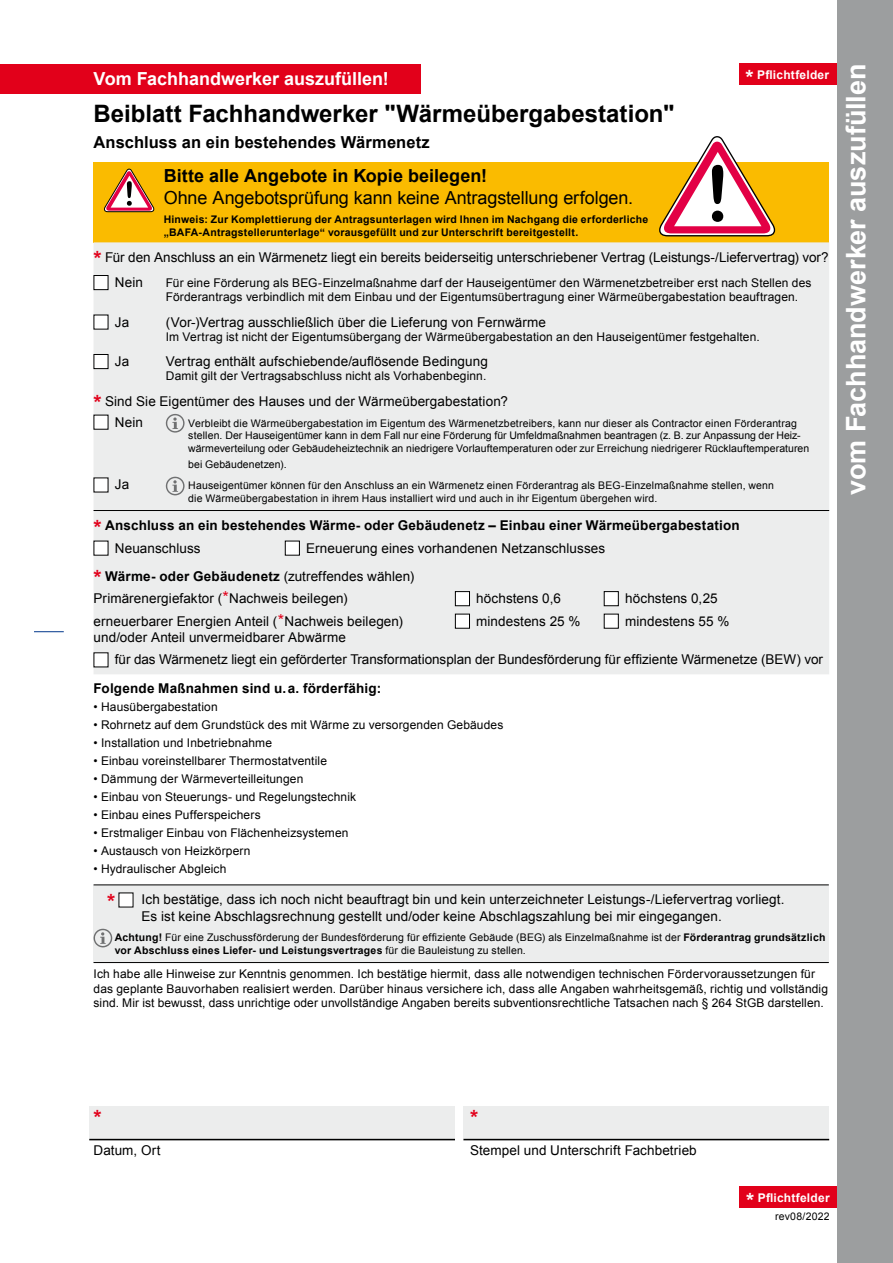
<style>
.page{position:relative;width:893px;height:1263px;background:#fff}
.page>*{position:absolute;margin:0;border:0;box-sizing:border-box;transform-origin:0 0}
.t1{font:700 27px "Arial";letter-spacing:-.005em;color:#fff}
.t2{font:700 24px "Arial";color:#000}
.t3{font:700 21px "Arial";color:#e2001a}
.t4{font:18px "Arial";letter-spacing:-.005em;color:#000}
.t5{font:700 18px "Arial";color:#000}
.t6{font:700 18px "Arial";color:#fff}
.t7{font:700 16.5px "Arial";letter-spacing:.005em;color:#000}
.t8{font:13.5px/25px "Arial";letter-spacing:.005em;color:#000}
.t9{font:700 13.5px/22.5px "Arial";letter-spacing:.015em;color:#000}
.t10{font:12px/14.4px "Arial";letter-spacing:.01em;color:#000}
.t11{font:700 12px "Arial";letter-spacing:.02em;color:#fff}
.t12{font:10.5px/12.6px "Arial";letter-spacing:.015em;color:#000}
.t13{font:700 10.5px/12.6px "Arial";letter-spacing:.02em;color:#000}
.s1{font-size:21px}
.s2{font-weight:700;font-size:21px;color:#e2001a}
.s3{font-size:21px;color:#e2001a}
.s4{font-weight:400}
.s5{font-weight:700}
.s6{font-size:16.5px;color:#e2001a}
</style>
<div class="page">
<hr style="left:34px;top:631px;width:30px;height:1px;background:#00378b">
<div style="left:740px;top:64px;width:153px;height:21px;background:#e2001a"></div>
<div style="left:0;top:64px;width:421px;height:30px;background:#e2001a"></div>
<div style="left:94px;top:162px;width:735px;height:81px;background:#fabb00"></div>
<div style="left:94px;top:242px;width:735px;height:432px;background:#eceded"></div>
<hr style="left:94px;top:510px;width:735px;height:1px;background:#000">
<div style="left:94px;top:275px;width:14px;height:15px;background:#fff"></div>
<div style="left:94px;top:275px;width:14px;height:15px;border:1px solid #000"></div>
<div style="left:94px;top:315px;width:14px;height:14px;background:#fff"></div>
<div style="left:94px;top:354px;width:14px;height:15px;background:#fff"></div>
<div style="left:94px;top:354px;width:14px;height:15px;border:1px solid #000"></div>
<div style="left:94px;top:415px;width:14px;height:14px;background:#fff"></div>
<svg style="left:166px;top:414px;width:19px;height:19px"></svg>
<div style="left:94px;top:478px;width:14px;height:14px;background:#fff"></div>
<svg style="left:166px;top:477px;width:19px;height:18px"></svg>
<div style="left:94px;top:541px;width:14px;height:14px;background:#fff"></div>
<div style="left:285px;top:541px;width:14px;height:14px;background:#fff"></div>
<div style="left:285px;top:541px;width:15px;height:14px;border:1px solid #000"></div>
<div style="left:455px;top:592px;width:14px;height:14px;background:#fff"></div>
<div style="left:455px;top:591px;width:15px;height:15px;border:1px solid #000"></div>
<div style="left:604px;top:592px;width:14px;height:14px;background:#fff"></div>
<div style="left:604px;top:591px;width:15px;height:15px;border:1px solid #000"></div>
<div style="left:455px;top:614px;width:14px;height:14px;background:#fff"></div>
<div style="left:455px;top:614px;width:15px;height:15px;border:1px solid #000"></div>
<div style="left:604px;top:614px;width:14px;height:14px;background:#fff"></div>
<div style="left:604px;top:614px;width:15px;height:15px;border:1px solid #000"></div>
<div style="left:94px;top:653px;width:14px;height:14px;background:#fff"></div>
<div style="left:740px;top:1186px;width:153px;height:22px;background:#e2001a"></div>
<div style="left:838px;top:0;width:55px;height:1263px;background:#9c9e9f"></div>
<svg style="left:659px;top:136px;width:117px;height:101px"></svg>
<svg style="left:104px;top:169px;width:50px;height:43px"></svg>
<div style="left:89px;top:1106px;width:366px;height:34px;background:#eceded"></div>
<div style="left:463px;top:1106px;width:366px;height:34px;background:#eceded"></div>
<hr style="left:89px;top:1139px;width:366px;height:1px;background:#000">
<hr style="left:463px;top:1139px;width:366px;height:1px;background:#000">
<div style="left:94px;top:885px;width:735px;height:77px;background:#eceded"></div>
<hr style="left:94px;top:962px;width:735px;height:1px;background:#000">
<hr style="left:94px;top:884px;width:735px;height:1px;background:#000">
<div style="left:119px;top:893px;width:14px;height:14px;background:#fff"></div>
<svg style="left:93px;top:929px;width:19px;height:18px"></svg>
<h3 class="t6" style="left:94px;top:67px;width:297px">Vom Fachhandwerker auszufüllen!</h3>
<h2 class="t2" style="left:94px;top:98px;width:582px">Beiblatt Fachhandwerker "Wärmeübergabestation"</h2>
<h3 class="t7" style="left:94px;top:131px;width:338px">Anschluss an ein bestehendes Wärmenetz</h3>
<h3 class="t5" style="left:164px;top:164px;width:325px">Bitte alle Angebote in Kopie beilegen!</h3>
<h3 class="t4" style="left:164px;top:185px;width:471px">Ohne Angebotsprüfung kann keine Antragstellung erfolgen.</h3>
<p class="t13" style="left:164px;top:213px;width:486px">Hinweis: Zur Komplettierung der Antragsunterlagen wird Ihnen im Nachgang die erforderliche „BAFA-Antragstellerunterlage“ vorausgefüllt und zur Unterschrift bereitgestellt.</p>
<p class="t11" style="left:746px;top:67px;width:85px"><span class="s1">*</span> Pflichtfelder</p>
<p class="t8" style="left:115px;top:245px;width:715px;text-indent:-21px"><span class="s2">*</span> Für den Anschluss an ein Wärmenetz liegt ein bereits beiderseitig unterschriebener Vertrag (Leistungs-/Liefervertrag) vor?<br>Nein</p>
<p class="t10" style="left:166px;top:276px;width:647px">Für eine Förderung als BEG-Einzelmaßnahme darf der Hauseigentümer den Wärmenetzbetreiber erst nach Stellen des<br>Förderantrags verbindlich mit dem Einbau und der Eigentumsübertragung einer Wärmeübergabestation beauftragen.</p>
<p class="t8" style="left:115px;top:309px;width:16px">Ja</p>
<p class="t8" style="left:166px;top:309px;width:382px">(Vor-)Vertrag ausschließlich über die Lieferung von Fernwärme</p>
<p class="t10" style="left:166px;top:330px;width:595px">Im Vertrag ist nicht der Eigentumsübergang der Wärmeübergabestation an den Hauseigentümer festgehalten.</p>
<p class="t8" style="left:115px;top:349px;width:16px">Ja</p>
<p class="t8" style="left:166px;top:349px;width:324px">Vertrag enthält aufschiebende/auflösende Bedingung</p>
<p class="t10" style="left:166px;top:369px;width:322px">Damit gilt der Vertragsabschluss nicht als Vorhabenbeginn.</p>
<p class="t8" style="left:115px;top:390px;width:395px;line-height:21px;text-indent:-21px"><span class="s2">*</span> Sind Sie Eigentümer des Hauses und der Wärmeübergabestation?<br>Nein</p>
<p class="t12" style="left:188px;top:417px;width:622px">Verbleibt die Wärmeübergabestation im Eigentum des Wärmenetzbetreibers, kann nur dieser als Contractor einen Förderantrag stellen. Der Hauseigentümer kann in dem Fall nur eine Förderung für Umfeldmaßnahmen beantragen (z. B. zur Anpassung der Heiz&shy;wärmeverteilung oder Gebäudeheiztechnik an niedrigere Vorlauftemperaturen oder zur Erreichung niedrigerer Rücklauftemperaturen</p>
<p class="t12" style="left:188px;top:458px;width:100px">bei Gebäudenetzen).</p>
<p class="t8" style="left:115px;top:472px;width:16px">Ja</p>
<p class="t12" style="left:188px;top:479px;width:587px">Hauseigentümer können für den Anschluss an ein Wärmenetz einen Förderantrag als BEG-Einzelmaßnahme stellen, wenn die Wärmeübergabestation in ihrem Haus installiert wird und auch in ihr Eigentum übergehen wird.</p>
<p class="t9" style="left:115px;top:514px;width:626px;text-indent:-21px"><span class="s3">*</span> Anschluss an ein bestehendes Wärme- oder Gebäudenetz – Einbau einer Wärmeübergabestation<br><span class="s4">Neuanschluss</span></p>
<p class="t8" style="left:94px;top:534px;width:513px;line-height:28px;text-indent:213px">Erneuerung eines vorhandenen Netzanschlusses <span class="s2">*</span> <span class="s5">Wärme- oder Gebäudenetz</span> (zutreffendes wählen)</p>
<p class="t8" style="left:94px;top:586px;width:256px">Primärenergiefaktor (<span class="s6">*</span>Nachweis beilegen)</p>
<p class="t8" style="left:476px;top:586px;width:86px">höchstens 0,6</p>
<p class="t8" style="left:625px;top:586px;width:94px">höchstens 0,25</p>
<p class="t8" style="left:94px;top:608px;width:311px">erneuerbarer Energien Anteil (<span class="s6">*</span>Nachweis beilegen)</p>
<p class="t8" style="left:476px;top:608px;width:106px">mindestens 25 %</p>
<p class="t8" style="left:625px;top:608px;width:106px">mindestens 55 %</p>
<p class="t8" style="left:115px;top:626px;width:710px;line-height:22.5px;text-indent:-21px">und/oder Anteil unvermeidbarer Abwärme<br>für das Wärmenetz liegt ein geförderter Transformationsplan der Bundesförderung für effiziente Wärmenetze (BEW) vor</p>
<p class="t9" style="left:94px;top:677px;width:289px">Folgende Maßnahmen sind u.a. förderfähig:</p>
<p class="t10" style="left:94px;top:699px;width:126px">• Hausübergabestation</p>
<p class="t10" style="left:94px;top:717px;width:411px">• Rohrnetz auf dem Grundstück des mit Wärme zu versorgenden Gebäudes</p>
<p class="t10" style="left:94px;top:735px;width:180px">• Installation und Inbetriebnahme</p>
<p class="t10" style="left:94px;top:753px;width:235px">• Einbau voreinstellbarer Thermostatventile</p>
<p class="t10" style="left:94px;top:771px;width:211px">• Dämmung der Wärmeverteilleitungen</p>
<p class="t10" style="left:94px;top:789px;width:264px">• Einbau von Steuerungs- und Regelungstechnik</p>
<p class="t10" style="left:94px;top:807px;width:169px">• Einbau eines Pufferspeichers</p>
<p class="t10" style="left:94px;top:825px;width:256px">• Erstmaliger Einbau von Flächenheizsystemen</p>
<p class="t10" style="left:94px;top:843px;width:159px">• Austausch von Heizkörpern</p>
<p class="t10" style="left:94px;top:861px;width:134px">• Hydraulischer Abgleich</p>
<p class="t8" style="left:142px;top:892px;width:644px;line-height:16.2px;text-indent:-34px"><span class="s2">*</span> Ich bestätige, dass ich noch nicht beauftragt bin und kein unterzeichneter Leistungs-/Liefervertrag vorliegt.<br>Es ist keine Abschlagsrechnung gestellt und/oder keine Abschlagszahlung bei mir eingegangen.</p>
<p class="t12" style="left:115px;top:931px;width:712px"><span class="s5">Achtung!</span> Für eine Zuschussförderung der Bundesförderung für effiziente Gebäude (BEG) als Einzelmaßnahme ist der <span class="s5">Förderantrag grundsätzlich vor Abschluss eines Liefer- und Leistungsvertrages</span> für die Bauleistung zu stellen.</p>
<p class="t10" style="left:94px;top:967px;width:736px">Ich habe alle Hinweise zur Kenntnis genommen. Ich bestätige hiermit, dass alle notwendigen technischen Fördervoraussetzungen für das geplante Bauvorhaben realisiert werden. Darüber hinaus versichere ich, dass alle Angaben wahrheitsgemäß, richtig und vollständig sind. Mir ist bewusst, dass unrichtige oder unvollständige Angaben bereits subventionsrechtliche Tatsachen nach § 264 StGB darstellen.</p>
<h1 class="t1" style="left:838px;top:494px;width:432px;rotate:-90deg">vom Fachhandwerker auszufüllen</h1>
<h3 class="t3" style="left:94px;top:1104px;width:10px">*</h3>
<h3 class="t3" style="left:470px;top:1104px;width:10px">*</h3>
<p class="t8" style="left:94px;top:1138px;width:69px">Datum, Ort</p>
<p class="t8" style="left:470px;top:1138px;width:228px">Stempel und Unterschrift Fachbetrieb</p>
<p class="t11" style="left:746px;top:1189px;width:85px"><span class="s1">*</span> Pflichtfelder</p>
<p class="t12" style="left:775px;top:1210px;width:56px">rev08/2022</p>
</div>
